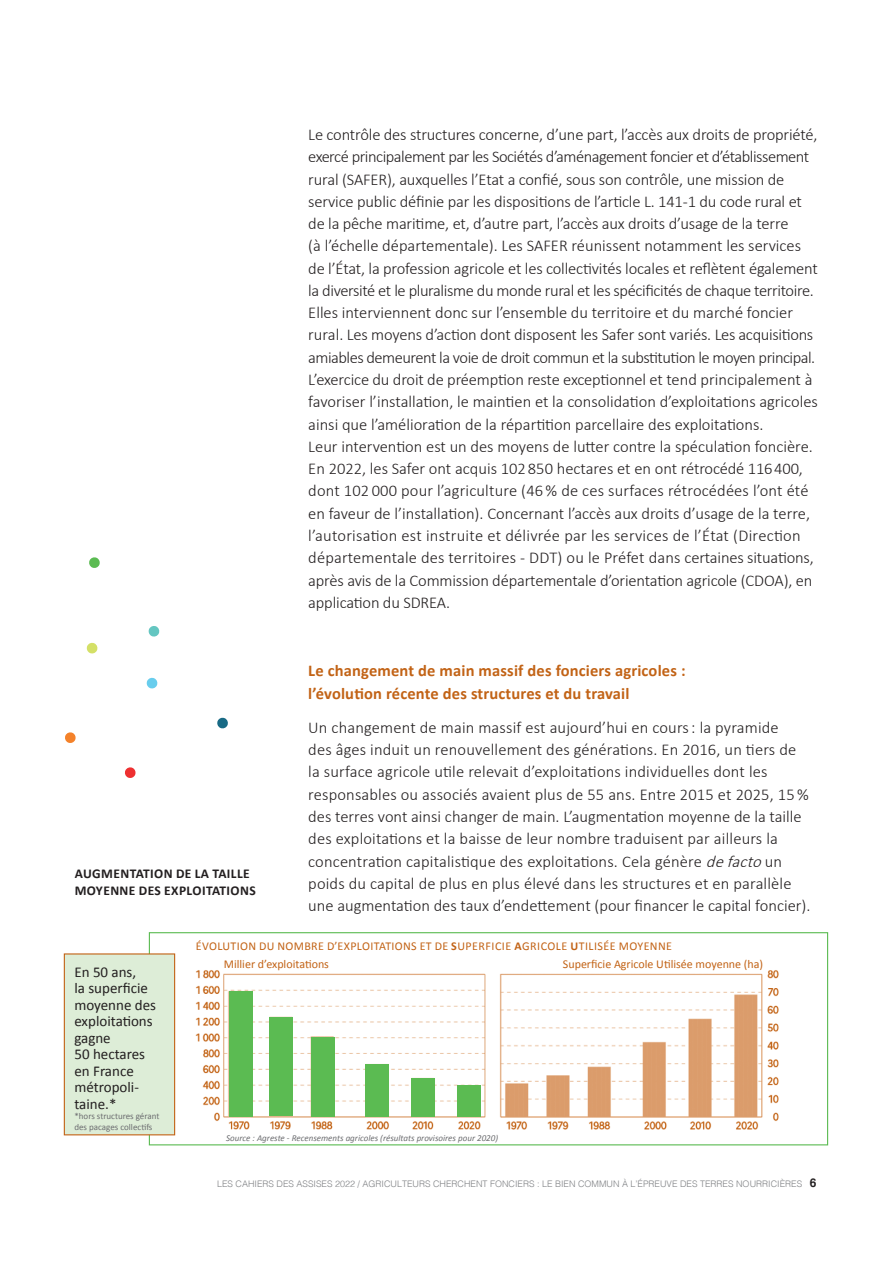
<style>
.page{position:relative;width:893px;height:1263px;background:#fff}
.page>*{position:absolute;margin:0;border:0;box-sizing:border-box;transform-origin:0 0}
.t1{font:300 16.5px/22.2px "Calibri";color:#231f20}
.t2{font:700 16.5px/22.4px "Calibri";letter-spacing:.01em;color:#c26316}
.t3{font:15px/16.5px "Calibri";color:#231f20}
.t4{font:700 13.5px/16.2px "Calibri";letter-spacing:.03em;color:#231f20}
.t5{font:12px "Calibri";letter-spacing:.02em;color:#c26316}
.t6{font:12px "Calibri";color:#c26316}
.t7{font:300 9px "Helvetica";color:#808285}
.t8{font:italic 9px "Calibri";color:#6c6d70}
.t9{font:9px/10.8px "Calibri";color:#6c6d70}
.s1{font-style:italic}
.s2{font-weight:700}
.s3{font-weight:700;font-size:12px;color:#231f20}
</style>
<div class="page">
<div style="left:149px;top:932px;width:679px;height:213px;border:1px solid #5bbb52"></div>
<svg style="left:217px;top:717px;width:11px;height:12px"></svg>
<svg style="left:89px;top:557px;width:11px;height:11px"></svg>
<svg style="left:146px;top:677px;width:12px;height:12px"></svg>
<svg style="left:86px;top:642px;width:12px;height:12px"></svg>
<svg style="left:125px;top:767px;width:11px;height:11px"></svg>
<svg style="left:65px;top:732px;width:11px;height:11px"></svg>
<svg style="left:148px;top:626px;width:12px;height:11px"></svg>
<img style="left:195px;top:970px;width:584px;height:160px">
<div style="left:229px;top:991px;width:23px;height:125px;background:#5bbb52"></div>
<div style="left:270px;top:1017px;width:23px;height:99px;background:#5bbb52"></div>
<div style="left:311px;top:1037px;width:24px;height:79px;background:#5bbb52"></div>
<div style="left:366px;top:1064px;width:23px;height:52px;background:#5bbb52"></div>
<div style="left:411px;top:1078px;width:24px;height:38px;background:#5bbb52"></div>
<div style="left:457px;top:1085px;width:23px;height:31px;background:#5bbb52"></div>
<div style="left:64px;top:953px;width:111px;height:182px;background:#ddedd7;border:1px solid #c26316"></div>
<div style="left:563px;top:959px;width:202px;height:12px;background:#fff"></div>
<div style="left:224px;top:959px;width:202px;height:13px;background:#fff"></div>
<p class="t4" style="left:75px;top:866px;width:183px">AUGMENTATION DE LA TAILLE<br>MOYENNE DES EXPLOITATIONS</p>
<p class="t1" style="left:308px;top:123px;width:511px">Le contrôle des structures concerne, d’une part, l’accès aux droits de propriété, exercé principalement par les Sociétés d’aménagement foncier et d’établissement rural (SAFER), auxquelles l’Etat a confié, sous son contrôle, une mission de service public définie par les dispositions de l’article L. 141‑1 du code rural et de la pêche maritime, et, d’autre part, l’accès aux droits d’usage de la terre<br>(à l’échelle départementale). Les SAFER réunissent notamment les services de l’État, la profession agricole et les collectivités locales et reflètent également la diversité et le pluralisme du monde rural et les spécificités de chaque territoire.<br>Elles interviennent donc sur l’ensemble du territoire et du marché foncier rural. Les moyens d’action dont disposent les Safer sont variés. Les acquisitions amiables demeurent la voie de droit commun et la substitution le moyen principal.<br>L’exercice du droit de préemption reste exceptionnel et tend principalement à favoriser l’installation, le maintien et la consolidation d’exploitations agricoles ainsi que l’amélioration de la répartition parcellaire des exploitations.<br>Leur intervention est un des moyens de lutter contre la spéculation foncière.<br>En 2022, les Safer ont acquis 102850 hectares et en ont rétrocédé 116400, dont 102 000 pour l’agriculture (46 % de ces surfaces rétrocédées l’ont été en faveur de l’installation). Concernant l’accès aux droits d’usage de la terre, l’autorisation est instruite et délivrée par les services de l’État (Direction départementale des territoires - DDT) ou le Préfet dans certaines situations, après avis de la Commission départementale d’orientation agricole (CDOA), en application du SDREA.</p>
<p class="t2" style="left:308px;top:660px;width:379px">Le changement de main massif des fonciers agricoles : l’évolution récente des structures et du travail</p>
<p class="t1" style="left:308px;top:715px;width:504px">Un changement de main massif est aujourd’hui en cours: la pyramide<br>des âges induit un renouvellement des générations. En 2016, un tiers de la surface agricole utile relevait d’exploitations individuelles dont les responsables ou associés avaient plus de 55 ans. Entre 2015 et 2025, 15% des terres vont ainsi changer de main. L’augmentation moyenne de la taille des exploitations et la baisse de leur nombre traduisent par ailleurs la concentration capitalistique des exploitations. Cela génère <span class="s1">defacto</span>un poids du capital de plus en plus élevé dans les structures et en parallèle une augmentation des taux d’endettement (pour financer le capital foncier).</p>
<p class="t3" style="left:74px;top:963px;width:83px">En 50 ans,<br>la superficie moyenne des exploitations gagne</p>
<p class="t3" style="left:74px;top:1046px;width:72px">50 hectares</p>
<p class="t3" style="left:74px;top:1062px;width:61px">en France</p>
<p class="t3" style="left:74px;top:1079px;width:66px">métropoli&shy;taine.*</p>
<p class="t9" style="left:74px;top:1111px;width:86px">*hors structures gérant des pacages collectifs</p>
<p class="t5" style="left:196px;top:938px;width:478px">ÉVOLUTION DU NOMBRE D’EXPLOITATIONS ET DE <span class="s2">S</span>UPERFICIE <span class="s2">A</span>GRICOLE <span class="s2">U</span>TILISÉE MOYENNE</p>
<p class="t6" style="left:224px;top:956px;width:107px">Millier d’exploitations</p>
<p class="t6" style="left:563px;top:956px;width:202px">Superficie Agricole Utilisée moyenne (ha)</p>
<p class="t8" style="left:226px;top:1132px;width:273px">Source : Agreste - Recensements agricoles (résultats provisoires pour 2020)</p>
<p class="t7" style="left:217px;top:1176px;width:601px">LES CAHIERS DES ASSISES 2022 / AGRICULTEURS CHERCHENT FONCIERS : LE BIEN COMMUN À L’ÉPREUVE DES TERRES NOURRICIÈRES <span class="s3">6</span></p>
</div>
